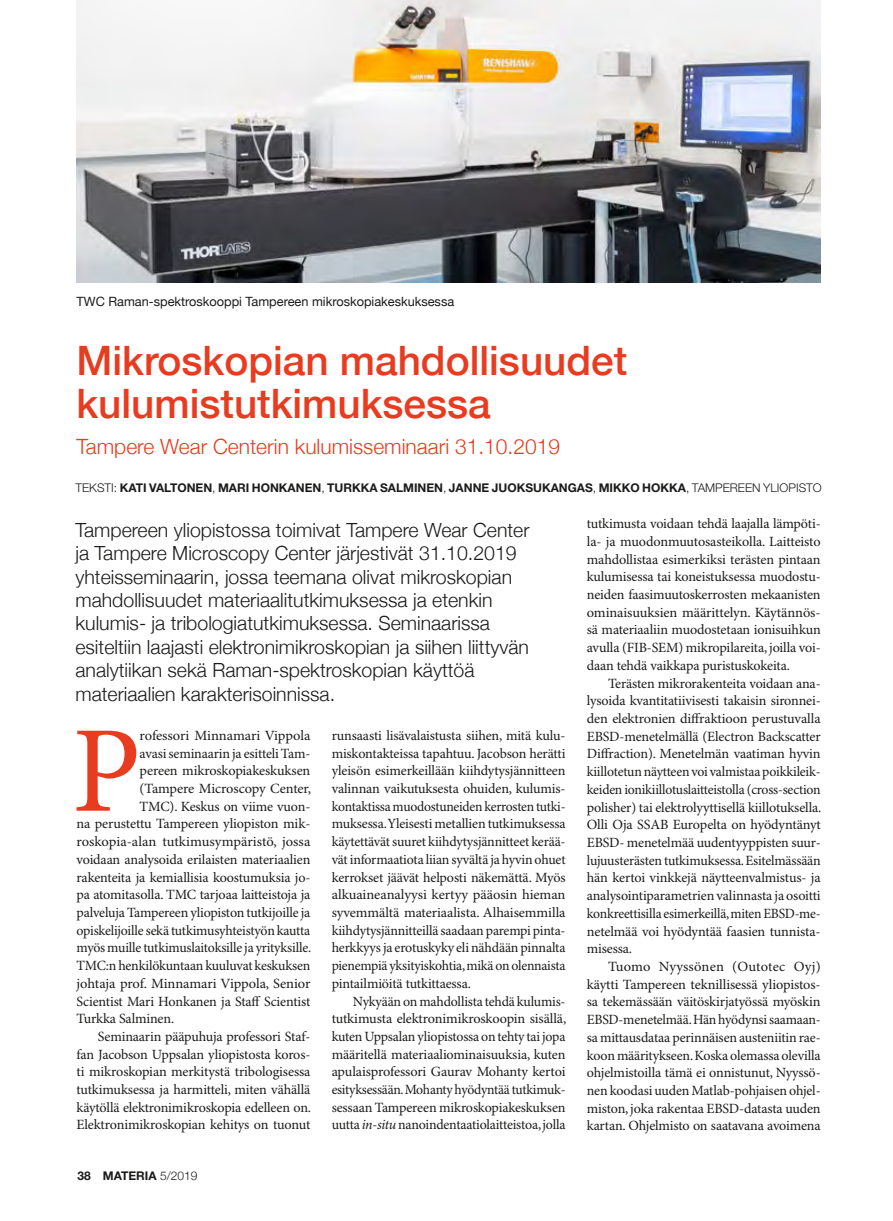
<style>
.page{position:relative;width:893px;height:1221px;background:#fff}
.page>*{position:absolute;margin:0;border:0;box-sizing:border-box;transform-origin:0 0}
.t1{font:123px "Minion Pro";color:#e83b1f}
.t2{font:500 40.5px/43.5px "Helvetica Neue";color:#e83b1f}
.t3{font:300 21px "Helvetica Neue";color:#e83b1f}
.t4{font:300 19.5px/23.4px "Helvetica Neue";color:#1c1b1a}
.t5{font:14.1px/17.7px "Minion Pro";letter-spacing:-.01em;color:#1c1b1a;text-align:justify}
.t6{font:12.75px "Helvetica Neue";color:#1c1b1a}
.t7{font:700 12px "Helvetica Neue LT Std";color:#1c1b1a}
.s1{font-weight:300}
.s2{font-style:italic}
.s3{font-family:"Helvetica Neue";font-weight:300}
</style>
<div class="page">
<img style="left:77px;top:0;width:744px;height:282px">
<p class="t6" style="left:77px;top:292px;width:379px">TWC Raman-spektroskooppi Tampereen mikroskopiakeskuksessa</p>
<h2 class="t2" style="left:77px;top:335px;width:552px">Mikroskopian mahdollisuudet kulumistutkimuksessa</h2>
<h3 class="t3" style="left:77px;top:429px;width:485px">Tampere Wear Centerin kulumisseminaari 31.10.2019</h3>
<p class="t7" style="left:75px;top:480px;width:748px"><span class="s1">TEKSTI:</span> KATI VALTONEN<span class="s1">,</span> MARI HONKANEN<span class="s1">,</span> TURKKA SALMINEN<span class="s1">,</span> JANNE JUOKSUKANGAS<span class="s1">,</span> MIKKO HOKKA<span class="s1">, TAMPEREEN YLIOPISTO</span></p>
<p class="t4" style="left:75px;top:516px;width:456px">Tampereen yliopistossa toimivat Tampere Wear Center ja Tampere Microscopy Center järjestivät 31.10.2019 yhteisseminaarin, jossa teemana olivat mikroskopian mahdollisuudet materiaalitutkimuksessa ja etenkin kulumis- ja tribologiatutkimuksessa. Seminaarissa esiteltiin laajasti elektronimikroskopian ja siihen liittyvän analytiikan sekä Raman-spektroskopian käyttöä materiaalien karakterisoinnissa.</p>
<h1 class="t1" style="left:72px;top:697px;width:71px">P</h1>
<p class="t5" style="left:140px;top:727px;width:172px">rofessori Minnamari Vippola</p>
<p class="t5" style="left:587px;top:515px;width:235px">tutkimusta voidaan tehdä laajalla lämpöti&shy;la- ja muodonmuutosasteikolla. Laitteisto mahdollistaa esimerkiksi terästen pintaan kulumisessa tai koneistuksessa muodostu&shy;neiden faasimuutoskerrosten mekaanisten ominaisuuksien määrittelyn. Käytännös&shy;sä materiaaliin muodostetaan ionisuihkun avulla (FIB-SEM) mikropilareita, joilla voi&shy;daan tehdä vaikkapa puristuskokeita.</p>
<p class="t5" style="left:587px;top:674px;width:236px;text-indent:21px">Terästen mikrorakenteita voidaan ana&shy;lysoida kvantitatiivisesti takaisin sironnei&shy;den elektronien diffraktioon perustuvalla EBSD-menetelmällä (Electron Backscatter Diffraction). Menetelmän vaatiman hyvin kiillotetun näytteen voi valmistaa poikkileik&shy;keiden ionikiillotuslaitteistolla (cross-section polisher) tai elektrolyyttisellä kiillotuksella.<br>Olli Oja SSAB Europelta on hyödyntänyt EBSD- menetelmää uudentyyppisten suur&shy;lujuusterästen tutkimuksessa. Esitelmässään hän kertoi vinkkejä näytteenvalmistus- ja analysointiparametrien valinnasta ja osoitti konkreettisilla esimerkeillä, miten EBSD-me&shy;netelmää voi hyödyntää faasien tunnista&shy;misessa.</p>
<p class="t5" style="left:587px;top:958px;width:235px;text-indent:21px">Tuomo Nyyssönen (Outotec Oyj) käytti Tampereen teknillisessä yliopistos&shy;sa tekemässään väitöskirjatyössä myöskin EBSD-menetelmää. Hän hyödynsi saamaan&shy;sa mittausdataa perinnäisen austeniitin rae&shy;koon määritykseen. Koska olemassa olevilla ohjelmistoilla tämä ei onnistunut, Nyyssö&shy;nen koodasi uuden Matlab-pohjaisen ohjel&shy;miston, joka rakentaa EBSD-datasta uuden kartan. Ohjelmisto on saatavana avoimena</p>
<p class="t5" style="left:332px;top:727px;width:235px">runsaasti lisävalaistusta siihen, mitä kulu&shy;miskontakteissa tapahtuu. Jacobson herätti yleisön esimerkeillään kiihdytysjännitteen valinnan vaikutuksesta ohuiden, kulumis&shy;kontaktissa muodostuneiden kerrosten tutki&shy;muksessa. Yleisesti metallien tutkimuksessa käytettävät suuret kiihdytysjännitteet kerää&shy;vät informaatiota liian syvältä ja hyvin ohuet kerrokset jäävät helposti näkemättä. Myös alkuaineanalyysi kertyy pääosin hieman syvemmältä materiaalista. Alhaisemmilla kiihdytysjännitteillä saadaan parempi pinta&shy;herkkyys ja erotuskyky eli nähdään pinnalta pienempiä yksityiskohtia, mikä on olennaista pintailmiöitä tutkittaessa.</p>
<p class="t5" style="left:332px;top:992px;width:236px;text-indent:21px">Nykyään on mahdollista tehdä kulumis&shy;tutkimusta elektronimikroskoopin sisällä, kuten Uppsalan yliopistossa on tehty tai jopa määritellä materiaaliominaisuuksia, kuten apulaisprofessori Gaurav Mohanty kertoi esityksessään. Mohanty hyödyntää tutkimuk&shy;sessaan Tampereen mikroskopiakeskuksen uutta <span class="s2">in-situ</span> nanoindentaatiolaitteistoa, jolla</p>
<p class="t5" style="left:140px;top:744px;width:172px">avasi seminaarin ja esitteli Tam-</p>
<p class="t5" style="left:140px;top:762px;width:172px">pereen mikroskopiakeskuksen</p>
<p class="t5" style="left:140px;top:780px;width:173px">(Tampere Microscopy Center,</p>
<p class="t5" style="left:140px;top:797px;width:172px">TMC). Keskus on viime vuon-</p>
<p class="t5" style="left:77px;top:815px;width:234px">na perustettu Tampereen yliopiston mik-</p>
<p class="t5" style="left:77px;top:833px;width:235px">roskopia-alan tutkimusympäristö, jossa</p>
<p class="t5" style="left:77px;top:851px;width:235px">voidaan analysoida erilaisten materiaalien</p>
<p class="t5" style="left:77px;top:868px;width:235px">rakenteita ja kemiallisia koostumuksia jo-</p>
<p class="t5" style="left:77px;top:886px;width:235px">pa atomitasolla. TMC tarjoaa laitteistoja ja</p>
<p class="t5" style="left:77px;top:904px;width:235px">palveluja Tampereen yliopiston tutkijoille ja</p>
<p class="t5" style="left:77px;top:921px;width:235px">opiskelijoille sekä tutkimusyhteistyön kautta</p>
<p class="t5" style="left:77px;top:939px;width:236px">myös muille tutkimuslaitoksille ja yrityksille.</p>
<p class="t5" style="left:77px;top:957px;width:235px">TMC:n henkilökuntaan kuuluvat keskuksen</p>
<p class="t5" style="left:77px;top:974px;width:235px">johtaja prof. Minnamari Vippola, Senior</p>
<p class="t5" style="left:77px;top:992px;width:235px">Scientist Mari Honkanen ja Staff Scientist</p>
<p class="t5" style="left:77px;top:1010px;width:99px">Turkka Salminen.</p>
<p class="t5" style="left:98px;top:1028px;width:214px">Seminaarin pääpuhuja professori Staf-</p>
<p class="t5" style="left:77px;top:1045px;width:235px">fan Jacobson Uppsalan yliopistosta koros-</p>
<p class="t5" style="left:77px;top:1063px;width:235px">ti mikroskopian merkitystä tribologisessa</p>
<p class="t5" style="left:77px;top:1081px;width:235px">tutkimuksessa ja harmitteli, miten vähällä</p>
<p class="t5" style="left:77px;top:1098px;width:236px">käytöllä elektronimikroskopia edelleen on.</p>
<p class="t5" style="left:77px;top:1116px;width:235px">Elektronimikroskopian kehitys on tuonut</p>
<p class="t7" style="left:78px;top:1168px;width:121px">38 MATERIA <span class="s3">5/2019</span></p>
</div>
